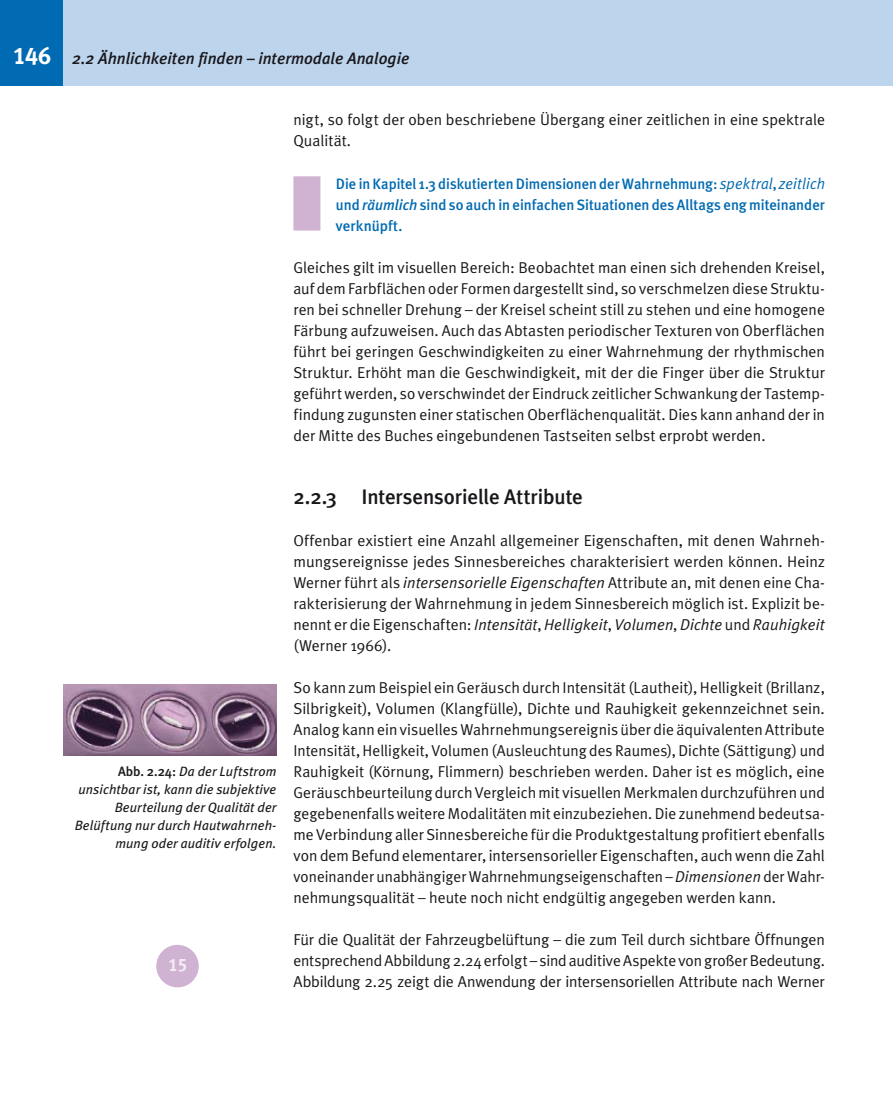
<style>
.page{position:relative;width:893px;height:1106px;background:#fff}
.page>*{position:absolute;margin:0;border:0;box-sizing:border-box;transform-origin:0 0}
.t1{font:500 21px "Meta Plus";letter-spacing:-.005em;color:#1a171b}
.t2{font:18px "Meta Plus Bold Caps";color:#f3ecf5}
.t3{font:italic 500 16.5px "Meta Plus";color:#1a171b}
.t4{font:15.75px/21px "Meta Plus Normal";color:#1a171b;text-align:justify}
.t5{font:500 15px/21px "Meta Plus";color:#006ab2;text-align:justify}
.t6{font:italic 13.5px/18px "Meta Plus";letter-spacing:.01em;color:#1a171b;text-align:right}
.s1{font-family:"Meta Plus Bold Caps";font-weight:400;font-style:normal;font-size:24px;color:#fff}
.s2{font-family:"Meta Plus Normal";font-weight:400;font-style:italic;font-size:15.75px}
.s3{font-style:italic}
.s4{font-weight:500;font-style:normal}
</style>
<div class="page">
<div style="left:0;top:0;width:64px;height:85px;background:#006ab2"></div>
<div style="left:64px;top:0;width:829px;height:85px;background:#bcd5ed"></div>
<div style="left:293px;top:176px;width:27px;height:54px;background:#d0b3d3;border:2px solid #d0b3d3"></div>
<img style="left:64px;top:684px;width:212px;height:71px">
<div style="left:156px;top:944px;width:43px;height:43px;background:#d0b3d3;border-radius:50%"></div>
<p class="t3" style="left:13px;top:49px;width:398px"><span class="s1">146</span> 2.2 Ähnlichkeiten finden – intermodale Analogie</p>
<p class="t4" style="left:293px;top:109px;width:533px">nigt, so folgt der oben beschriebene Übergang einer zeitlichen in eine spektrale<br>Qualität.</p>
<p class="t5" style="left:336px;top:173px;width:491px">Die in Kapitel 1.3 diskutierten Dimensionen der Wahrnehmung: <span class="s2">spektral</span>, <span class="s2">zeitlich </span>und <span class="s3">räumlich</span> sind so auch in einfachen Situationen des Alltags eng miteinander verknüpft.</p>
<p class="t4" style="left:293px;top:256px;width:533px">Gleiches gilt im visuellen Bereich: Beobachtet man einen sich drehenden Kreisel, auf dem Farbflächen oder Formen dargestellt sind, so verschmelzen diese Struktu&shy;ren bei schneller Drehung – der Kreisel scheint still zu stehen und eine homogene Färbung aufzuweisen. Auch das Abtasten periodischer Texturen von Oberflächen führt bei geringen Geschwindigkeiten zu einer Wahrnehmung der rhythmischen Struktur. Erhöht man die Geschwindigkeit, mit der die Finger über die Struktur geführt werden, so verschwindet der Eindruck zeitlicher Schwankung der Tastemp&shy;findung zugunsten einer statischen Oberflächenqualität. Dies kann anhand der in der Mitte des Buches eingebundenen Tastseiten selbst erprobt werden.</p>
<p class="t6" style="left:75px;top:762px;width:203px"><span class="s4">Abb. 2.24:</span> Da der Luftstrom unsichtbar ist, kann die subjektive<br>Beurteilung der Qualität der<br>Belüftung nur durch Hautwahrneh&shy;mung oder auditiv erfolgen.</p>
<p class="t2" style="left:168px;top:954px;width:21px">15</p>
<h1 class="t1" style="left:293px;top:484px;width:291px">2.2.3 Intersensorielle Attribute</h1>
<p class="t4" style="left:293px;top:529px;width:533px">Offenbar existiert eine Anzahl allgemeiner Eigenschaften, mit denen Wahrneh&shy;mungsereignisse jedes Sinnesbereiches charakterisiert werden können. Heinz Werner führt als <span class="s3">intersensorielle Eigenschaften</span> Attribute an, mit denen eine Cha&shy;rakterisierung der Wahrnehmung in jedem Sinnesbereich möglich ist. Explizit be&shy;nennt er die Eigenschaften: <span class="s3">Intensität</span>, <span class="s3">Helligkeit</span>, <span class="s3">Volumen</span>, <span class="s3">Dichte</span> und <span class="s3">Rauhigkeit </span>(Werner 1966).</p>
<p class="t4" style="left:293px;top:676px;width:533px">So kann zum Beispiel ein Geräusch durch Intensität (Lautheit), Helligkeit (Brillanz, Silbrigkeit), Volumen (Klangfülle), Dichte und Rauhigkeit gekennzeichnet sein.<br>Analog kann ein visuelles Wahrnehmungsereignis über die äquivalenten Attribute Intensität, Helligkeit, Volumen (Ausleuchtung des Raumes), Dichte (Sättigung) und Rauhigkeit (Körnung, Flimmern) beschrieben werden. Daher ist es möglich, eine Geräuschbeurteilung durch Vergleich mit visuellen Merkmalen durchzuführen und gegebenenfalls weitere Modalitäten mit einzubeziehen. Die zunehmend bedeutsa&shy;me Verbindung aller Sinnesbereiche für die Produktgestaltung profitiert ebenfalls von dem Befund elementarer, intersensorieller Eigenschaften, auch wenn die Zahl voneinander unabhängiger Wahrnehmungseigenschaften – <span class="s3">Dimensionen</span> der Wahr&shy;nehmungsqualität – heute noch nicht endgültig angegeben werden kann.</p>
<p class="t4" style="left:293px;top:928px;width:533px">Für die Qualität der Fahrzeugbelüftung – die zum Teil durch sichtbare Öffnungen entsprechend Abbildung 2.24 erfolgt – sind auditive Aspekte von großer Bedeutung.<br>Abbildung 2.25 zeigt die Anwendung der intersensoriellen Attribute nach Werner</p>
</div>
